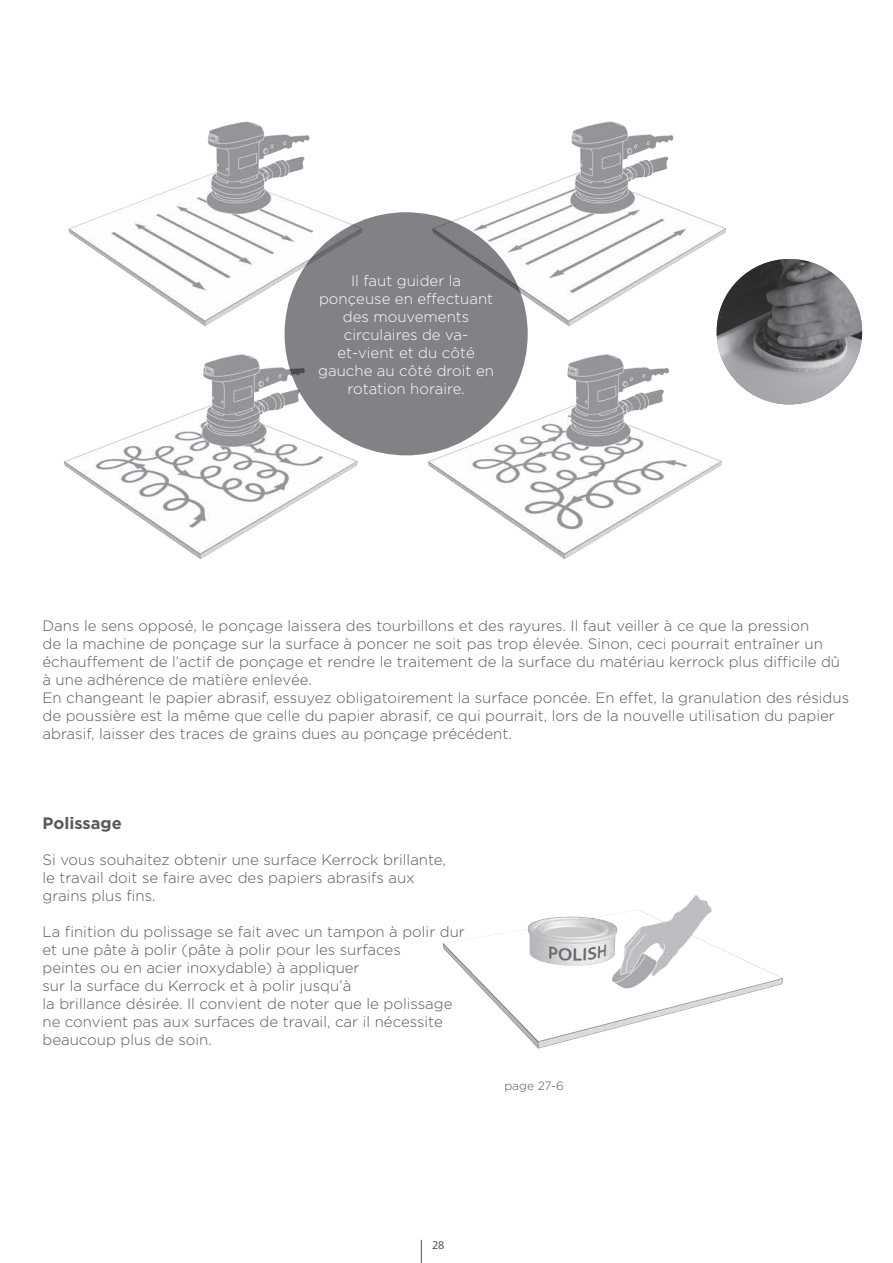
<style>
.page{position:relative;width:893px;height:1263px;background:#fff}
.page>*{position:absolute;margin:0;border:0;box-sizing:border-box;transform-origin:0 0}
.PODNASLOV{font:700 16.5px "Gotham BU";color:#57585a}
.BODY{font:300 15px/18px "Gotham BU";color:#57585a}
.Nasvet_BODY{font:300 15px/18px "Gotham BU";color:#fff;text-align:center}
.BODY-2{font:300 12px "Gotham BU";color:#57585a}
.t1{font:12px "Myriad Pro";color:#505457}
</style>
<div class="page">
<img style="left:68px;top:121px;width:672px;height:215px">
<img style="left:64px;top:348px;width:675px;height:211px">
<img style="left:443px;top:895px;width:340px;height:154px">
<svg style="left:421px;top:1240px;width:1px;height:23px"></svg>
<img style="left:717px;top:259px;width:145px;height:145px;border-radius:73px">
<div style="left:285px;top:212px;width:243px;height:243px;background:#808285;border-radius:50%"></div>
<p class="Nasvet_BODY" style="left:318px;top:271px;width:177px">Il faut guider la ponçeuse en effectuant des mouvements circulaires de va&shy;et-vient et du côté gauche au côté droit en rotation horaire.</p>
<p class="BODY" style="left:43px;top:616px;width:799px">Dans le sens opposé, le ponçage laissera des tourbillons et des rayures. Il faut veiller à ce que la pression<br>de la machine de ponçage sur la surface à poncer ne soit pas trop élevée. Sinon, ceci pourrait entraîner un échauffement de l’actif de ponçage et rendre le traitement de la surface du matériau kerrock plus difficile dû à une adhérence de matière enlevée.</p>
<p class="BODY" style="left:43px;top:688px;width:808px">En changeant le papier abrasif, essuyez obligatoirement la surface poncée. En effet, la granulation des résidus de poussière est la même que celle du papier abrasif, ce qui pourrait, lors de la nouvelle utilisation du papier abrasif, laisser des traces de grains dues au ponçage précédent.</p>
<p class="PODNASLOV" style="left:43px;top:813px;width:81px">Polissage</p>
<p class="BODY" style="left:43px;top:850px;width:405px">Si vous souhaitez obtenir une surface Kerrock brillante,</p>
<p class="BODY" style="left:43px;top:868px;width:374px">le travail doit se faire avec des papiers abrasifs aux grains plus fins.</p>
<p class="BODY" style="left:43px;top:922px;width:424px">La finition du polissage se fait avec un tampon à polir dur</p>
<p class="BODY" style="left:43px;top:940px;width:360px">et une pâte à polir (pâte à polir pour les surfaces</p>
<p class="BODY" style="left:43px;top:958px;width:319px">peintes ou en acier inoxydable) à appliquer</p>
<p class="BODY" style="left:43px;top:976px;width:310px">sur la surface du Kerrock et à polir jusqu’à</p>
<p class="BODY" style="left:43px;top:994px;width:411px">la brillance désirée. Il convient de noter que le polissage</p>
<p class="BODY" style="left:43px;top:1012px;width:402px">ne convient pas aux surfaces de travail, car il nécessite</p>
<p class="BODY" style="left:43px;top:1030px;width:171px">beaucoup plus de soin.</p>
<p class="BODY-2" style="left:504px;top:1080px;width:61px">page 27-6</p>
<p class="t1" style="left:432px;top:1237px;width:14px">28</p>
</div>
